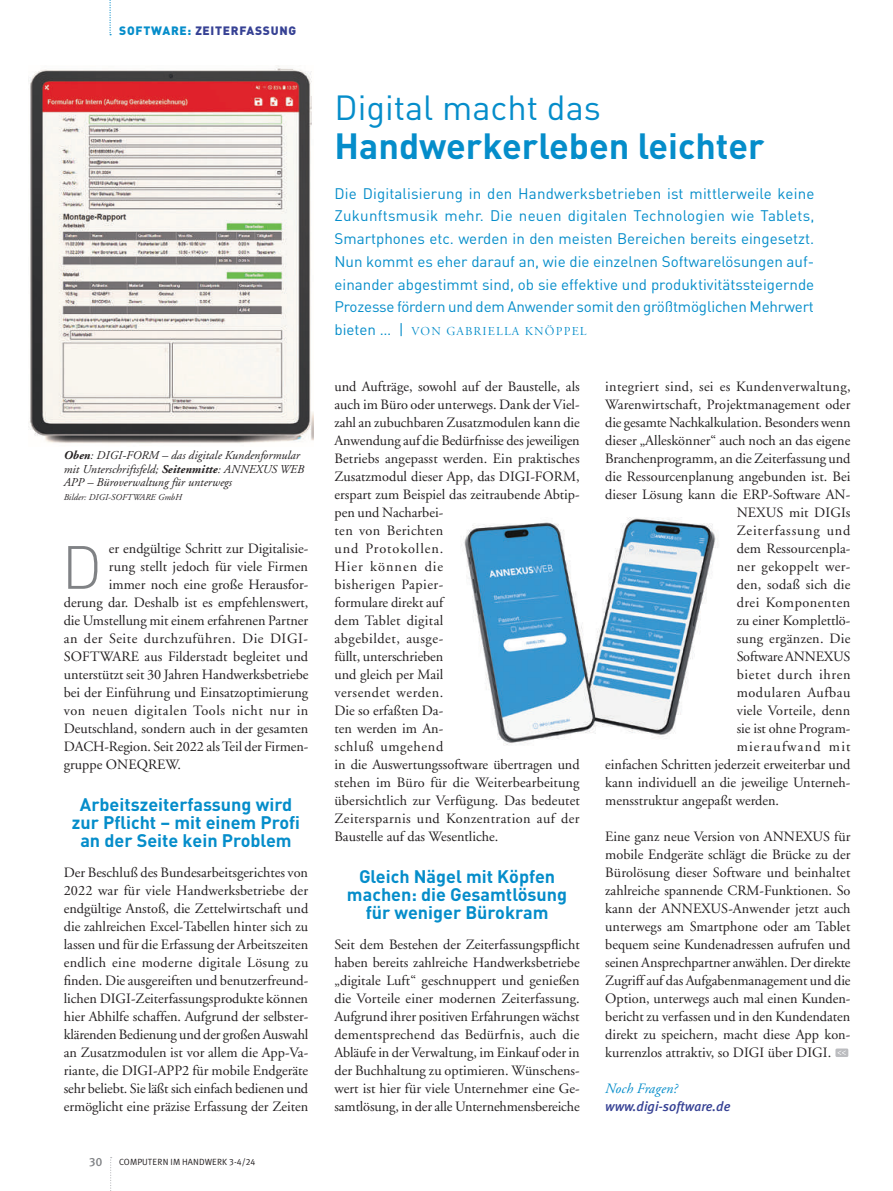
<style>
.page{position:relative;width:893px;height:1191px;background:#fff}
.page>*{position:absolute;margin:0;border:0;box-sizing:border-box;transform-origin:0 0}
.t1{font:300 60px "DINOT";color:#808285}
.t2{font:700 36px "DINOT";color:#058dca}
.t3{font:34.5px "DINOT";color:#058dca}
.t4{font:700 18px/18px "DINOT";color:#058dca;text-align:center}
.t5{font:15.15px/22.8px "DINOT";letter-spacing:-.01em;color:#058dca;text-align:justify}
.t6{font:14.25px/18px "Adobe Garamond LT";color:#231f20;text-align:justify}
.t7{font:14.25px "Adobe Garamond LT";letter-spacing:.045em;color:#231f20}
.t8{font:14.25px "Adobe Garamond LT";letter-spacing:.04em;color:#231f20}
.t9{font:14.25px "Adobe Garamond LT";letter-spacing:.025em;color:#231f20}
.t10{font:14.25px "Adobe Garamond LT";letter-spacing:.055em;color:#231f20}
.t11{font:14.25px "Adobe Garamond LT";letter-spacing:.03em;color:#231f20}
.t12{font:14.25px "Adobe Garamond LT";letter-spacing:.02em;color:#231f20}
.t13{font:14.25px "Adobe Garamond LT";letter-spacing:.035em;color:#231f20}
.t14{font:14.25px "Adobe Garamond LT";letter-spacing:.08em;color:#231f20}
.t15{font:italic 14.25px "Adobe Garamond LT";letter-spacing:.01em;color:#058dca}
.t16{font:italic 500 13.5px "Meta Plus";color:#364194}
.t17{font:12.15px "Adobe Garamond LT Titling";letter-spacing:.1em;color:#058dca}
.t18{font:italic 12px/13.5px "Adobe Garamond LT";letter-spacing:.005em;color:#231f20}
.t19{font:900 12px "DINOT";letter-spacing:.06em;color:#364194}
.t20{font:12px "Meta Plus Medium Caps";color:#808285}
.t21{font:9px "Meta Plus Normal Caps";color:#231f20}
.t22{font:italic 9px "Adobe Garamond LT";letter-spacing:.005em;color:#231f20}
.s1{color:#058dca}
.s2{font-weight:700}
.s3{font-family:"DINOT";font-size:15.15px}
</style>
<div class="page">
<svg style="left:110px;top:1157px;width:2px;height:34px"></svg>
<svg style="left:109px;top:0;width:2px;height:35px"></svg>
<div style="left:835px;top:1048px;width:13px;height:9px;background:#bcbdc0;border-radius:2px"></div>
<svg style="left:838px;top:1050px;width:8px;height:5px"></svg>
<img style="left:463px;top:517px;width:255px;height:228px">
<img style="left:28px;top:66px;width:286px;height:378px">
<p class="t19" style="left:119px;top:22px;width:178px"><span class="s1">SOFTWARE:</span> ZEITERFASSUNG</p>
<p class="t18" style="left:64px;top:449px;width:242px"><span class="s2">Oben</span>: DIGI-FORM – das digitale Kundenformular mit Unterschriftsfeld; <span class="s2">Seitenmitte</span>: ANNEXUS WEB<br>APP – Büroverwaltung für unterwegs</p>
<p class="t22" style="left:64px;top:492px;width:120px">Bilder: DIGI-SOFTWARE GmbH</p>
<p class="t6" style="left:109px;top:539px;width:201px">er endgültige Schritt zur Digitalisie-</p>
<p class="t6" style="left:109px;top:557px;width:201px">rung stellt jedoch für viele Firmen</p>
<p class="t6" style="left:109px;top:575px;width:201px">immer noch eine große Herausfor-</p>
<p class="t6" style="left:64px;top:593px;width:246px">derung dar. Deshalb ist es empfehlenswert,</p>
<p class="t6" style="left:64px;top:611px;width:246px">die Umstellung mit einem erfahrenen Partner</p>
<p class="t8" style="left:64px;top:630px;width:245px">an der Seite durchzuführen. Die DIGI-</p>
<p class="t6" style="left:64px;top:647px;width:246px">SOFTWARE aus Filderstadt begleitet und</p>
<p class="t6" style="left:64px;top:665px;width:246px">unterstützt seit 30 Jahren Handwerksbetriebe</p>
<p class="t6" style="left:64px;top:683px;width:246px">bei der Einführung und Einsatzoptimierung</p>
<p class="t7" style="left:64px;top:702px;width:246px">von neuen digitalen Tools nicht nur in</p>
<p class="t6" style="left:64px;top:719px;width:246px">Deutschland, sondern auch in der gesamten</p>
<p class="t6" style="left:64px;top:737px;width:246px">DACH-Region. Seit 2022 als Teil der Firmen-</p>
<p class="t6" style="left:64px;top:755px;width:119px">gruppe ONEQREW.</p>
<p class="t4" style="left:72px;top:795px;width:230px">Arbeitszeiterfassung wird zur Pflicht – mit einem Profi an der Seite kein Problem</p>
<p class="t6" style="left:64px;top:863px;width:246px">Der Beschluß des Bundesarbeitsgerichtes von 2022 war für viele Handwerksbetriebe der endgültige Anstoß, die Zettelwirtschaft und die zahlreichen Excel-Tabellen hinter sich zu lassen und für die Erfassung der Arbeitszeiten endlich eine moderne digitale Lösung zu finden. Die ausgereiften und benutzerfreund&shy;lichen DIGI-Zeiterfassungsprodukte können hier Abhilfe schaffen. Aufgrund der selbster&shy;klärenden Bedienung und der großen Auswahl an Zusatzmodulen ist vor allem die App-Va&shy;riante, die DIGI-APP2 für mobile Endgeräte sehr beliebt. Sie läßt sich einfach bedienen und ermöglicht eine präzise Erfassung der Zeiten</p>
<h1 class="t1" style="left:62px;top:526px;width:42px">D</h1>
<p class="t20" style="left:89px;top:1154px;width:14px">30</p>
<p class="t21" style="left:119px;top:1157px;width:138px">COMPUTERN IM HANDWERK 3-4/24</p>
<h3 class="t3" style="left:334px;top:84px;width:268px">Digital macht das</h3>
<h2 class="t2" style="left:334px;top:121px;width:432px">Handwerkerleben leichter</h2>
<p class="t5" style="left:334px;top:181px;width:481px">Die Digitalisierung in den Handwerksbetrieben ist mittlerweile keine Zukunftsmusik mehr. Die neuen digitalen Technologien wie Tablets, Smartphones etc. werden in den meisten Bereichen bereits eingesetzt.<br>Nun kommt es eher darauf an, wie die einzelnen Softwarelösungen auf&shy;einander abgestimmt sind, ob sie effektive und produktivitätssteigernde Prozesse fördern und dem Anwender somit den größtmöglichen Mehrwert</p>
<p class="t17" style="left:334px;top:324px;width:254px"><span class="s3">bieten … |</span> VON GABRIELLA KNÖPPEL</p>
<p class="t6" style="left:334px;top:377px;width:247px;text-align:left">und Aufträge, sowohl auf der Baustelle, als auch im Büro oder unterwegs. Dank der Viel&shy;zahl an zubuchbaren Zusatzmodulen kann die<br>Anwendung auf die Bedürfnisse des jeweiligen<br>Betriebs angepasst werden. Ein praktisches<br>Zusatzmodul dieser App, das DIGI-FORM, erspart zum Beispiel das zeitraubende Abtip&shy;pen und Nacharbei-<br>ten von Berichten<br>und Protokollen.<br>Hier können die<br>bisherigen Papier-<br>formulare direkt auf<br>dem Tablet digital<br>abgebildet, ausge-<br>füllt, unterschrieben<br>und gleich per Mail<br>versendet werden.<br>Die so erfaßten Da-<br>ten werden im An-<br>schluß umgehend<br>in die Auswertungssoftware übertragen und stehen im Büro für die Weiterbearbeitung übersichtlich zur Verfügung. Das bedeutet<br>Zeitersparnis und Konzentration auf der<br>Baustelle auf das Wesentliche.</p>
<p class="t4" style="left:347px;top:867px;width:222px">Gleich Nägel mit Köpfen machen: die Gesamtlösung für weniger Bürokram</p>
<p class="t6" style="left:334px;top:935px;width:247px">Seit dem Bestehen der Zeiterfassungspflicht haben bereits zahlreiche Handwerksbetriebe „digitale Luft“ geschnuppert und genießen die Vorteile einer modernen Zeiterfassung.<br>Aufgrund ihrer positiven Erfahrungen wächst dementsprechend das Bedürfnis, auch die Abläufe in der Verwaltung, im Einkauf oder in der Buchhaltung zu optimieren. Wünschens&shy;wert ist hier für viele Unternehmer eine Ge&shy;samtlösung, in der alle Unternehmensbereiche</p>
<p class="t9" style="left:605px;top:378px;width:247px">integriert sind, sei es Kundenverwaltung,</p>
<p class="t6" style="left:605px;top:395px;width:247px">Warenwirtschaft, Projektmanagement oder</p>
<p class="t6" style="left:605px;top:413px;width:247px">die gesamte Nachkalkulation. Besonders wenn</p>
<p class="t6" style="left:605px;top:431px;width:247px">dieser „Alleskönner“ auch noch an das eigene</p>
<p class="t6" style="left:605px;top:449px;width:247px">Branchenprogramm, an die Zeiterfassung und</p>
<p class="t6" style="left:605px;top:467px;width:247px">die Ressourcenplanung angebunden ist. Bei</p>
<p class="t6" style="left:605px;top:485px;width:247px">dieser Lösung kann die ERP-Software AN-</p>
<p class="t6" style="left:737px;top:503px;width:115px">NEXUS mit DIGIs</p>
<p class="t10" style="left:737px;top:522px;width:115px">Zeiterfassung und</p>
<p class="t6" style="left:737px;top:539px;width:115px">dem Ressourcenpla-</p>
<p class="t11" style="left:737px;top:558px;width:115px">ner gekoppelt wer-</p>
<p class="t6" style="left:737px;top:575px;width:115px">den, sodaß sich die</p>
<p class="t13" style="left:737px;top:594px;width:115px">drei Komponenten</p>
<p class="t6" style="left:737px;top:611px;width:115px">zu einer Komplettlö-</p>
<p class="t12" style="left:737px;top:630px;width:115px">sung ergänzen. Die</p>
<p class="t6" style="left:737px;top:647px;width:115px">Software ANNEXUS</p>
<p class="t7" style="left:737px;top:666px;width:115px">bietet durch ihren</p>
<p class="t8" style="left:737px;top:684px;width:115px">modularen Aufbau</p>
<p class="t6" style="left:737px;top:701px;width:115px">viele Vorteile, denn</p>
<p class="t6" style="left:737px;top:719px;width:115px">sie ist ohne Program-</p>
<p class="t14" style="left:737px;top:738px;width:115px">mieraufwand mit</p>
<p class="t6" style="left:605px;top:755px;width:247px">einfachen Schritten jederzeit erweiterbar und</p>
<p class="t6" style="left:605px;top:773px;width:247px">kann individuell an die jeweilige Unterneh-</p>
<p class="t6" style="left:605px;top:791px;width:175px">mensstruktur angepaßt werden.</p>
<p class="t6" style="left:605px;top:827px;width:247px">Eine ganz neue Version von ANNEXUS für mobile Endgeräte schlägt die Brücke zu der Bürolösung dieser Software und beinhaltet zahlreiche spannende CRM-Funktionen. So kann der ANNEXUS-Anwender jetzt auch unterwegs am Smartphone oder am Tablet bequem seine Kundenadressen aufrufen und seinen Ansprechpartner anwählen. Der direkte Zugriff auf das Aufgabenmanagement und die Option, unterwegs auch mal einen Kunden&shy;bericht zu verfassen und in den Kundendaten direkt zu speichern, macht diese App kon&shy;kurrenzlos attraktiv, so DIGI über DIGI.</p>
<p class="t15" style="left:605px;top:1080px;width:74px">Noch Fragen?</p>
<p class="t16" style="left:605px;top:1098px;width:127px">www.digi-software.de</p>
</div>
